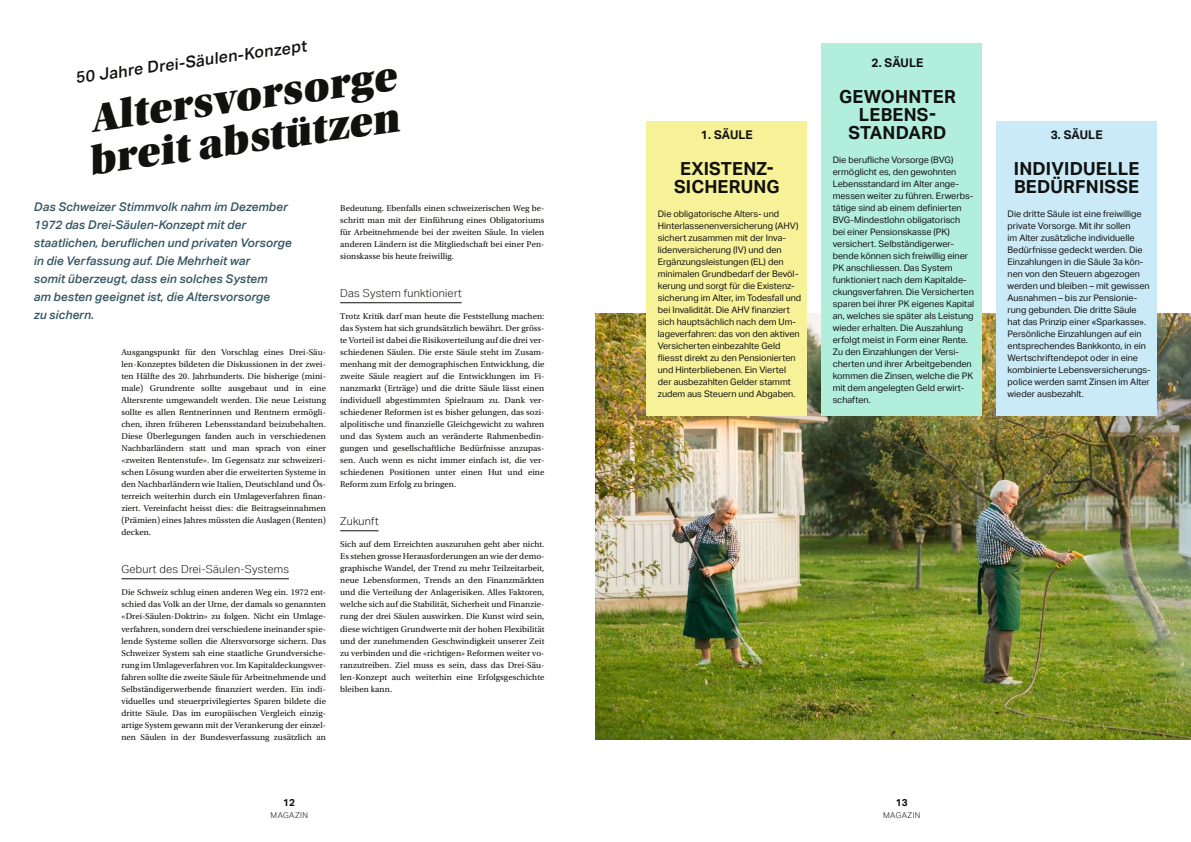
<style>
.page{position:relative;width:1191px;height:842px;background:#fff}
.page>*{position:absolute;margin:0;border:0;box-sizing:border-box;transform-origin:0 0}
.M_Titel{font:42px/42px "Utopia Std Black Headline";color:#11110f}
.Kasten_Titel_gross{font:700 18px/18px "Aktiv Grotesk";letter-spacing:.01em;color:#11110f;text-align:center}
.M_Übertitel{font:500 16px "Aktiv Grotesk";color:#11110f}
.M_Lead{font:italic 500 12px/18px "Aktiv Grotesk";color:#355662}
.Kasten_Titel{font:700 12px "Aktiv Grotesk";letter-spacing:.01em;color:#11110f}
.M_Untertitel{font:300 11px "Aktiv Grotesk";letter-spacing:.02em;color:#11110f}
.t1{font:700 10px "Aktiv Grotesk";color:#11110f}
.Kastentext{font:9px/12px "Aktiv Grotesk";color:#11110f}
.M_Grundtext{font:8.8px/12px "Utopia Std";letter-spacing:.005em;color:#11110f;text-align:justify}
.t2{font:300 8px "Aktiv Grotesk";letter-spacing:.05em;color:#11110f}
</style>
<div class="page">
<img style="left:595px;top:313px;width:596px;height:426px">
<div style="left:821px;top:43px;width:161px;height:373px;background:#b1eedc"></div>
<div style="left:996px;top:121px;width:161px;height:294px;background:#caeaf8"></div>
<div style="left:646px;top:121px;width:161px;height:294px;background:#f7f198"></div>
<hr style="left:340px;top:303px;width:121px;height:1px;background:#11110f">
<hr style="left:340px;top:531px;width:38px;height:1px;background:#11110f">
<hr style="left:121px;top:579px;width:168px;height:1px;background:#11110f">
<p class="M_Übertitel" style="left:74px;top:69px;width:235px;rotate:-8deg">50 Jahre Drei-Säulen-Konzept</p>
<p class="M_Titel" style="left:80px;top:100px;width:317px;rotate:-8deg">Altersvorsorge breit abstützen</p>
<p class="M_Lead" style="left:34px;top:198px;width:259px">Das Schweizer Stimmvolk nahm im Dezember 1972 das Drei-Säulen-Konzept mit der staatlichen, beruflichen und privaten Vorsorge in die Verfassung auf. Die Mehrheit war<br>somit überzeugt, dass ein solches System<br>am besten geeignet ist, die Altersvorsorge<br>zu sichern.</p>
<p class="M_Grundtext" style="left:340px;top:203px;width:206px">Bedeutung. Ebenfalls einen schweizerischen Weg be&shy;schritt man mit der Einführung eines Obligatoriums für Arbeitnehmende bei der zweiten Säule. In vielen anderen Ländern ist die Mitgliedschaft bei einer Pen&shy;sionskasse bis heute freiwillig.</p>
<p class="M_Untertitel" style="left:340px;top:287px;width:123px">Das System funktioniert</p>
<p class="M_Grundtext" style="left:340px;top:311px;width:206px">Trotz Kritik darf man heute die Feststellung machen: das System hat sich grundsätzlich bewährt. Der gröss&shy;te Vorteil ist dabei die Risikoverteilung auf die drei ver&shy;schiedenen Säulen. Die erste Säule steht im Zusam&shy;menhang mit der demographischen Entwicklung, die zweite Säule reagiert auf die Entwicklungen im Fi&shy;nanzmarkt (Erträge) und die dritte Säule lässt einen individuell abgestimmten Spielraum zu. Dank ver&shy;schiedener Reformen ist es bisher gelungen, das sozi&shy;alpolitische und finanzielle Gleichgewicht zu wahren und das System auch an veränderte Rahmenbedin&shy;gungen und gesellschaftliche Bedürfnisse anzupas&shy;sen. Auch wenn es nicht immer einfach ist, die ver&shy;schiedenen Positionen unter einen Hut und eine Reform zum Erfolg zu bringen.</p>
<p class="M_Untertitel" style="left:340px;top:515px;width:40px">Zukunft</p>
<p class="M_Grundtext" style="left:340px;top:539px;width:206px">Sich auf dem Erreichten auszuruhen geht aber nicht.<br>Es stehen grosse Herausforderungen an wie der demo&shy;graphische Wandel, der Trend zu mehr Teilzeitarbeit, neue Lebensformen, Trends an den Finanzmärkten und die Verteilung der Anlagerisiken. Alles Faktoren, welche sich auf die Stabilität, Sicherheit und Finanzie&shy;rung der drei Säulen auswirken. Die Kunst wird sein, diese wichtigen Grundwerte mit der hohen Flexibilität und der zunehmenden Geschwindigkeit unserer Zeit zu verbinden und die «richtigen» Reformen weiter vo&shy;ranzutreiben. Ziel muss es sein, dass das Drei-Säu&shy;len-Konzept auch weiterhin eine Erfolgsgeschichte bleiben kann.</p>
<p class="M_Grundtext" style="left:121px;top:347px;width:206px">Ausgangspunkt für den Vorschlag eines Drei-Säu&shy;len-Konzeptes bildeten die Diskussionen in der zwei&shy;ten Hälfte des 20. Jahrhunderts. Die bisherige (mini&shy;male) Grundrente sollte ausgebaut und in eine Altersrente umgewandelt werden. Die neue Leistung sollte es allen Rentnerinnen und Rentnern ermögli&shy;chen, ihren früheren Lebensstandard beizubehalten.<br>Diese Überlegungen fanden auch in verschiedenen Nachbarländern statt und man sprach von einer «zweiten Rentenstufe». Im Gegensatz zur schweizeri&shy;schen Lösung wurden aber die erweiterten Systeme in den Nachbarländern wie Italien, Deutschland und Ös&shy;terreich weiterhin durch ein Umlageverfahren finan&shy;ziert. Vereinfacht heisst dies: die Beitragseinnahmen (Prämien) eines Jahres müssten die Auslagen (Renten) decken.</p>
<p class="M_Untertitel" style="left:121px;top:563px;width:169px">Geburt des Drei-Säulen-Systems</p>
<p class="M_Grundtext" style="left:121px;top:587px;width:206px;text-align:left">Die Schweiz schlug einen anderen Weg ein. 1972 ent&shy;schied das Volk an der Urne, der damals so genannten «Drei-Säulen-Doktrin» zu folgen. Nicht ein Umlage&shy;verfahren, sondern drei verschiedene ineinander spie&shy;lende Systeme sollen die Altersvorsorge sichern. Das Schweizer System sah eine staatliche Grundversiche&shy;rung im Umlageverfahren vor. Im Kapitaldeckungsver&shy;fahren sollte die zweite Säule für Arbeitnehmende und Selbständigerwerbende finanziert werden. Ein indi&shy;viduelles und steuerprivilegiertes Sparen bildete die dritte Säule. Das im europäischen Vergleich einzig&shy;artige System gewann mit der Verankerung der einzel&shy;nen Säulen in der Bundesverfassung zusätzlich an</p>
<p class="t1" style="left:283px;top:796px;width:13px">12</p>
<p class="t2" style="left:270px;top:810px;width:39px">MAGAZIN</p>
<p class="Kasten_Titel" style="left:701px;top:128px;width:53px">1. SÄULE</p>
<p class="Kasten_Titel_gross" style="left:674px;top:160px;width:107px">EXISTENZ-<br>SICHERUNG</p>
<p class="Kastentext" style="left:658px;top:208px;width:145px">Die obligatorische Alters- und Hinterlassenenversicherung (AHV) sichert zusammen mit der Inva&shy;lidenversicherung (IV) und den Ergänzungsleistungen (EL) den minimalen Grundbedarf der Bevöl&shy;kerung und sorgt für die Existenz&shy;sicherung im Alter, im Todesfall und bei Invalidität. Die AHV finanziert sich hauptsächlich nach dem Um&shy;lageverfahren: das von den aktiven Versicherten einbezahlte Geld fliesst direkt zu den Pensionierten und Hinterbliebenen. Ein Viertel der ausbezahlten Gelder stammt zudem aus Steuern und Abgaben.</p>
<p class="Kasten_Titel" style="left:871px;top:56px;width:53px">2. SÄULE</p>
<p class="Kasten_Titel_gross" style="left:839px;top:88px;width:118px">GEWOHNTER<br>LEBENS-<br>STANDARD</p>
<p class="Kastentext" style="left:832px;top:154px;width:143px">Die berufliche Vorsorge (BVG) ermöglicht es, den gewohnten<br>Lebensstandard im Alter ange&shy;messen weiter zu führen. Erwerbs&shy;tätige sind ab einem definierten<br>BVG-Mindestlohn obligatorisch bei einer Pensionskasse (PK) versichert. Selbständigerwer&shy;bende können sich freiwillig einer<br>PK anschliessen. Das System funktioniert nach dem Kapitalde&shy;ckungsverfahren. Die Versicherten sparen bei ihrer PK eigenes Kapital an, welches sie später als Leistung wieder erhalten. Die Auszahlung erfolgt meist in Form einer Rente.<br>Zu den Einzahlungen der Versi&shy;cherten und ihrer Arbeitgebenden kommen die Zinsen, welche die PK mit dem angelegten Geld erwirt&shy;schaften.</p>
<p class="Kasten_Titel" style="left:1050px;top:128px;width:53px">3. SÄULE</p>
<p class="Kasten_Titel_gross" style="left:1014px;top:160px;width:127px;text-align:left">INDIVIDUELLE<br>BEDÜRFNISSE</p>
<p class="Kastentext" style="left:1007px;top:208px;width:145px">Die dritte Säule ist eine freiwillige private Vorsorge. Mit ihr sollen<br>im Alter zusätzliche individuelle<br>Bedürfnisse gedeckt werden. Die<br>Einzahlungen in die Säule 3a kön&shy;nen von den Steuern abgezogen werden und bleiben – mit gewissen<br>Ausnahmen – bis zur Pensionie&shy;rung gebunden. Die dritte Säule hat das Prinzip einer «Sparkasse».<br>Persönliche Einzahlungen auf ein entsprechendes Bankkonto, in ein<br>Wertschriftendepot oder in eine kombinierte Lebensversicherungs&shy;police werden samt Zinsen im Alter wieder ausbezahlt.</p>
<p class="t1" style="left:895px;top:796px;width:13px">13</p>
<p class="t2" style="left:883px;top:810px;width:39px">MAGAZIN</p>
</div>
